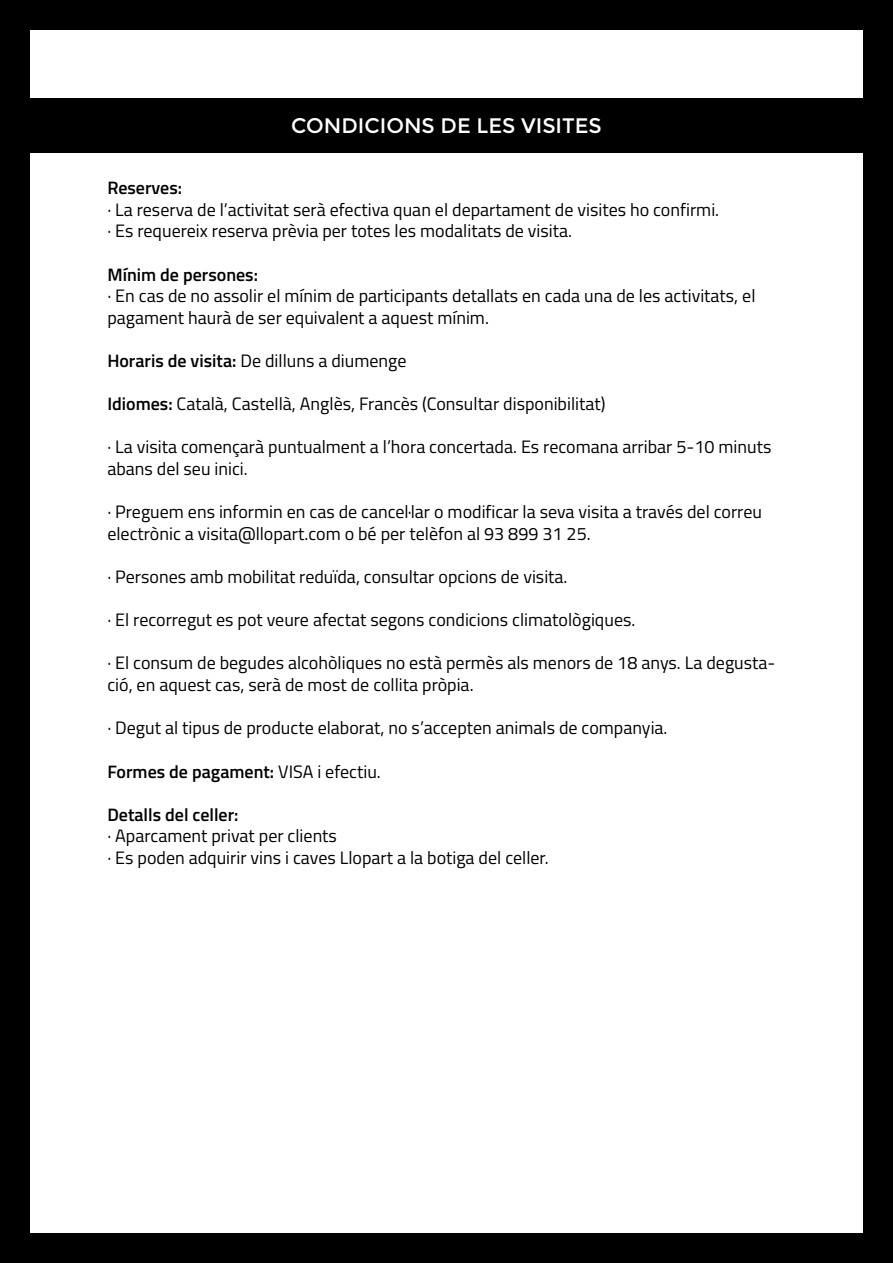
<style>
.page{position:relative;width:893px;height:1263px;background:#fff}
.page>*{position:absolute;margin:0;border:0;box-sizing:border-box;transform-origin:0 0}
.t1{font:21px "Montserrat";color:#fff}
.t2{font:18px/21.6px "Titillium";color:#000}
.t3{font:600 18px "Titillium";color:#000}
.s1{font-weight:600}
.s2{font-weight:400}
</style>
<div class="page">
<div style="left:0;top:0;width:893px;height:1263px;border:30px solid #000"></div>
<div style="left:0;top:98px;width:893px;height:54px;background:#000"></div>
<p class="t1" style="left:291px;top:114px;width:312px">CONDICIONS DE LES VISITES</p>
<p class="t3" style="left:107px;top:174px;width:76px">Reserves:</p>
<p class="t2" style="left:107px;top:198px;width:613px">· La reserva de l’activitat serà efectiva quan el departament de visites ho confirmi. · Es requereix reserva prèvia per totes les modalitats de visita.</p>
<p class="t3" style="left:107px;top:261px;width:152px">Mínim de persones:</p>
<p class="t2" style="left:107px;top:284px;width:650px">· En cas de no assolir el mínim de participants detallats en cada una de les activitats, el pagament haurà de ser equivalent a aquest mínim.</p>
<p class="t2" style="left:107px;top:349px;width:301px"><span class="s1">Horaris de visita:</span> De dilluns a diumenge</p>
<p class="t2" style="left:107px;top:392px;width:500px"><span class="s1">Idiomes:</span> Català, Castellà, Anglès, Francès (Consultar disponibilitat)</p>
<p class="t2" style="left:107px;top:435px;width:666px">· La visita començarà puntualment a l’hora concertada. Es recomana arribar 5-10 minuts abans del seu inici.</p>
<p class="t2" style="left:107px;top:500px;width:656px">· Preguem ens informin en cas de cancel·lar o modificar la seva visita a través del correu electrònic a visita@llopart.com o bé per telèfon al 93 899 31 25.</p>
<p class="t2" style="left:107px;top:565px;width:462px">· Persones amb mobilitat reduïda, consultar opcions de visita.</p>
<p class="t2" style="left:107px;top:608px;width:529px">· El recorregut es pot veure afectat segons condicions climatològiques.</p>
<p class="t2" style="left:107px;top:651px;width:669px">· El consum de begudes alcohòliques no està permès als menors de 18 anys. La degusta&shy;ció, en aquest cas, serà de most de collita pròpia.</p>
<p class="t2" style="left:107px;top:716px;width:562px">· Degut al tipus de producte elaborat, no s’accepten animals de companyia.</p>
<p class="t3" style="left:107px;top:758px;width:275px">Formes de pagament: <span class="s2">VISA i efectiu.</span></p>
<p class="t3" style="left:107px;top:801px;width:133px">Detalls del celler:</p>
<p class="t2" style="left:107px;top:824px;width:443px">· Aparcament privat per clients<br>· Es poden adquirir vins i caves Llopart a la botiga del celler.</p>
</div>
